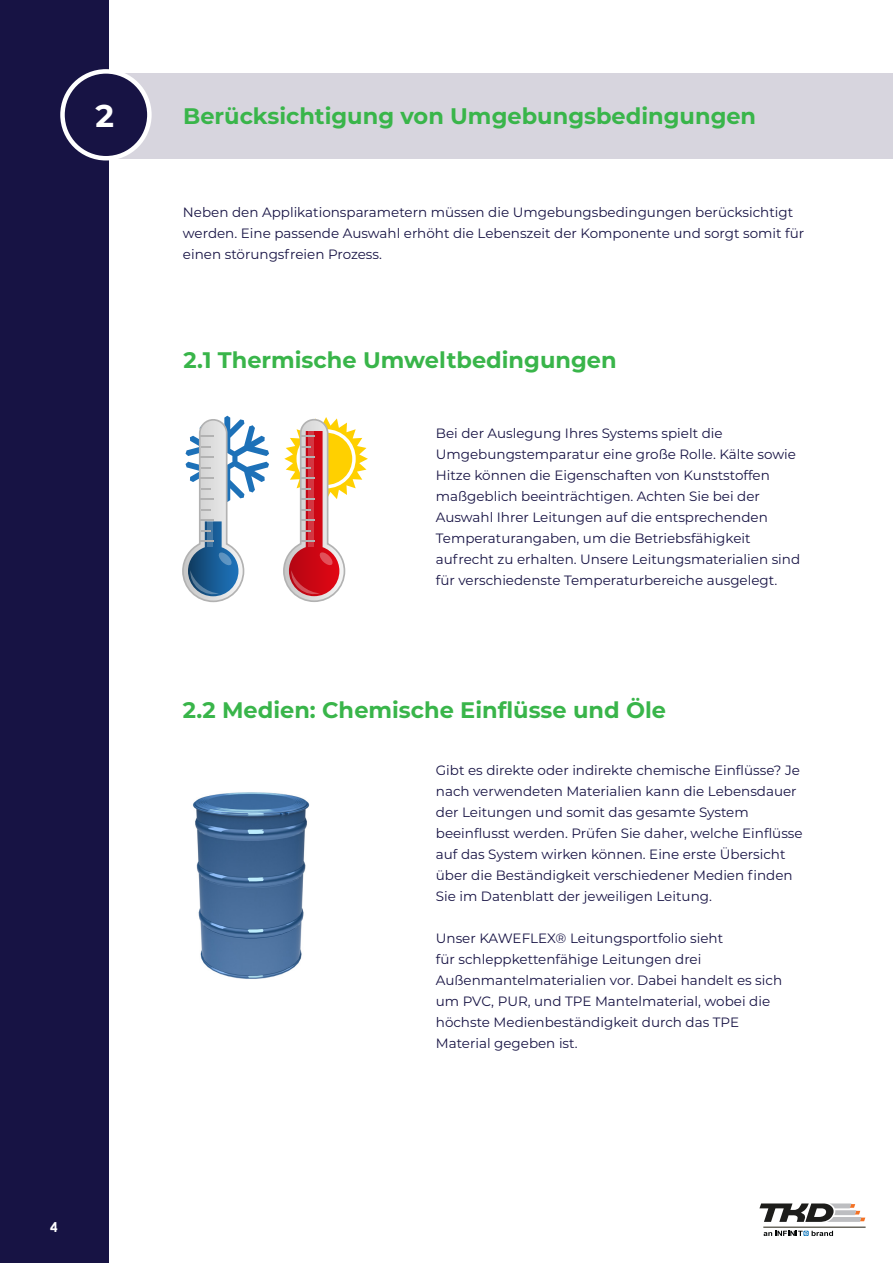
<style>
.page{position:relative;width:893px;height:1263px;background:#fff}
.page>*{position:absolute;margin:0;border:0;box-sizing:border-box;transform-origin:0 0}
.t1{font:700 31.5px "Montserrat";color:#fff}
.t2{font:700 22.5px "Montserrat";color:#39b54a}
.t3{font:13.5px/21px "Montserrat";color:#171344}
.t4{font:700 13.5px "Century Gothic";color:#fff}
</style>
<div class="page">
<div style="left:106px;top:73px;width:787px;height:85px;background:#d7d5de"></div>
<div style="left:0;top:0;width:108px;height:1263px;background:#171344"></div>
<div style="left:63px;top:71px;width:86px;height:87px;background:#171344;border-radius:50%"></div>
<div style="left:60px;top:69px;width:92px;height:91px;border:4px solid #fff;border-radius:50%"></div>
<hr style="left:763px;top:1227px;width:103px;height:1px;background:#211f11">
<svg style="left:764px;top:1231px;width:69px;height:5px"></svg>
<svg style="left:759px;top:1203px;width:106px;height:19px"></svg>
<svg style="left:283px;top:417px;width:85px;height:185px"></svg>
<svg style="left:182px;top:416px;width:87px;height:187px"></svg>
<img style="left:193px;top:792px;width:117px;height:187px">
<h1 class="t1" style="left:95px;top:93px;width:20px">2</h1>
<p class="t4" style="left:50px;top:1217px;width:9px">4</p>
<h2 class="t2" style="left:183px;top:99px;width:574px">Berücksichtigung von Umgebungsbedingungen</h2>
<p class="t3" style="left:183px;top:201px;width:623px">Neben den Applikationsparametern müssen die Umgebungsbedingungen berücksichtigt werden. Eine passende Auswahl erhöht die Lebenszeit der Komponente und sorgt somit für einen störungsfreien Prozess.</p>
<h2 class="t2" style="left:184px;top:344px;width:435px">2.1 Thermische Umweltbedingungen</h2>
<p class="t3" style="left:436px;top:423px;width:366px">Bei der Auslegung Ihres Systems spielt die Umgebungstemparatur eine große Rolle. Kälte sowie Hitze können die Eigenschaften von Kunststoffen maßgeblich beeinträchtigen. Achten Sie bei der Auswahl Ihrer Leitungen auf die entsprechenden Temperaturangaben, um die Betriebsfähigkeit aufrecht zu erhalten. Unsere Leitungsmaterialien sind für verschiedenste Temperaturbereiche ausgelegt.</p>
<h2 class="t2" style="left:183px;top:694px;width:485px">2.2 Medien: Chemische Einflüsse und Öle</h2>
<p class="t3" style="left:436px;top:759px;width:368px">Gibt es direkte oder indirekte chemische Einflüsse? Je nach verwendeten Materialien kann die Lebensdauer der Leitungen und somit das gesamte System beeinflusst werden. Prüfen Sie daher, welche Einflüsse auf das System wirken können. Eine erste Übersicht über die Beständigkeit verschiedener Medien finden Sie im Datenblatt der jeweiligen Leitung.</p>
<p class="t3" style="left:436px;top:928px;width:348px">Unser KAWEFLEX® Leitungsportfolio sieht<br>für schleppkettenfähige Leitungen drei Außenmantelmaterialien vor. Dabei handelt es sich um PVC, PUR, und TPE Mantelmaterial, wobei die höchste Medienbeständigkeit durch das TPE Material gegeben ist.</p>
</div>
